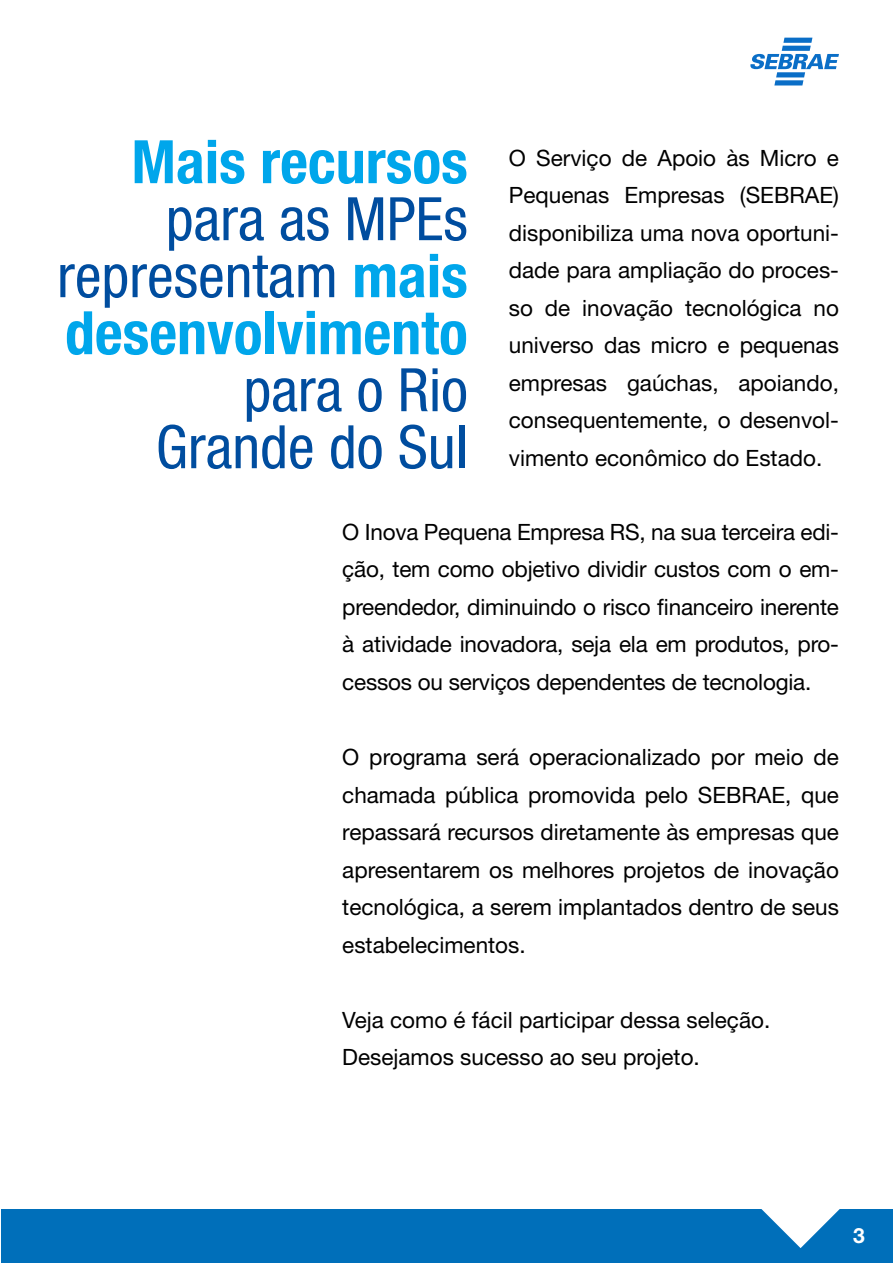
<style>
.page{position:relative;width:893px;height:1263px;background:#fff}
.page>*{position:absolute;margin:0;border:0;box-sizing:border-box;transform-origin:0 0}
.t1{font:condensed 60px/57px "Helvetica Neue LT Std";color:#004d9f;text-align:justify}
.t2{font:700 condensed 60px "Helvetica Neue LT Std";color:#00a6eb}
.t3{font:22.5px/37.5px "Helvetica Neue LT Std";color:#000;text-align:justify}
.t4{font:700 21px "Helvetica Neue LT Std";color:#fff}
.s1{font-weight:700;color:#00a6eb}
</style>
<div class="page">
<div style="left:0;top:1209px;width:893px;height:54px;background:#006fba"></div>
<svg style="left:761px;top:1209px;width:79px;height:39px"></svg>
<svg style="left:750px;top:38px;width:89px;height:47px"></svg>
<hr style="left:0;top:0;width:1px;height:1263px;background:#fff">
<h1 class="t2" style="left:131px;top:125px;width:338px">Mais recursos</h1>
<h1 class="t1" style="left:57px;top:190px;width:412px;text-indent:109px">para as MPEs representam <span class="s1">mais desenvolvimento</span></h1>
<h1 class="t1" style="left:156px;top:361px;width:314px;text-align:right">para o Rio<br>Grande do Sul</h1>
<p class="t3" style="left:509px;top:138px;width:332px">O Serviço de Apoio às Micro e Pequenas Empresas (SEBRAE) disponibiliza uma nova oportuni&shy;dade para ampliação do proces&shy;so de inovação tecnológica no universo das micro e pequenas empresas gaúchas, apoiando, consequentemente, o desenvol&shy;vimento econômico do Estado.</p>
<p class="t3" style="left:342px;top:513px;width:498px">O Inova Pequena Empresa RS, na sua terceira edi&shy;ção, tem como objetivo dividir custos com o em&shy;preendedor, diminuindo o risco financeiro inerente à atividade inovadora, seja ela em produtos, pro&shy;cessos ou serviços dependentes de tecnologia.</p>
<p class="t3" style="left:342px;top:738px;width:498px">O programa será operacionalizado por meio de chamada pública promovida pelo SEBRAE, que repassará recursos diretamente às empresas que apresentarem os melhores projetos de inovação tecnológica, a serem implantados dentro de seus estabelecimentos.</p>
<p class="t3" style="left:342px;top:1000px;width:429px">Veja como é fácil participar dessa seleção.<br>Desejamos sucesso ao seu projeto.</p>
<p class="t4" style="left:853px;top:1223px;width:13px">3</p>
</div>
